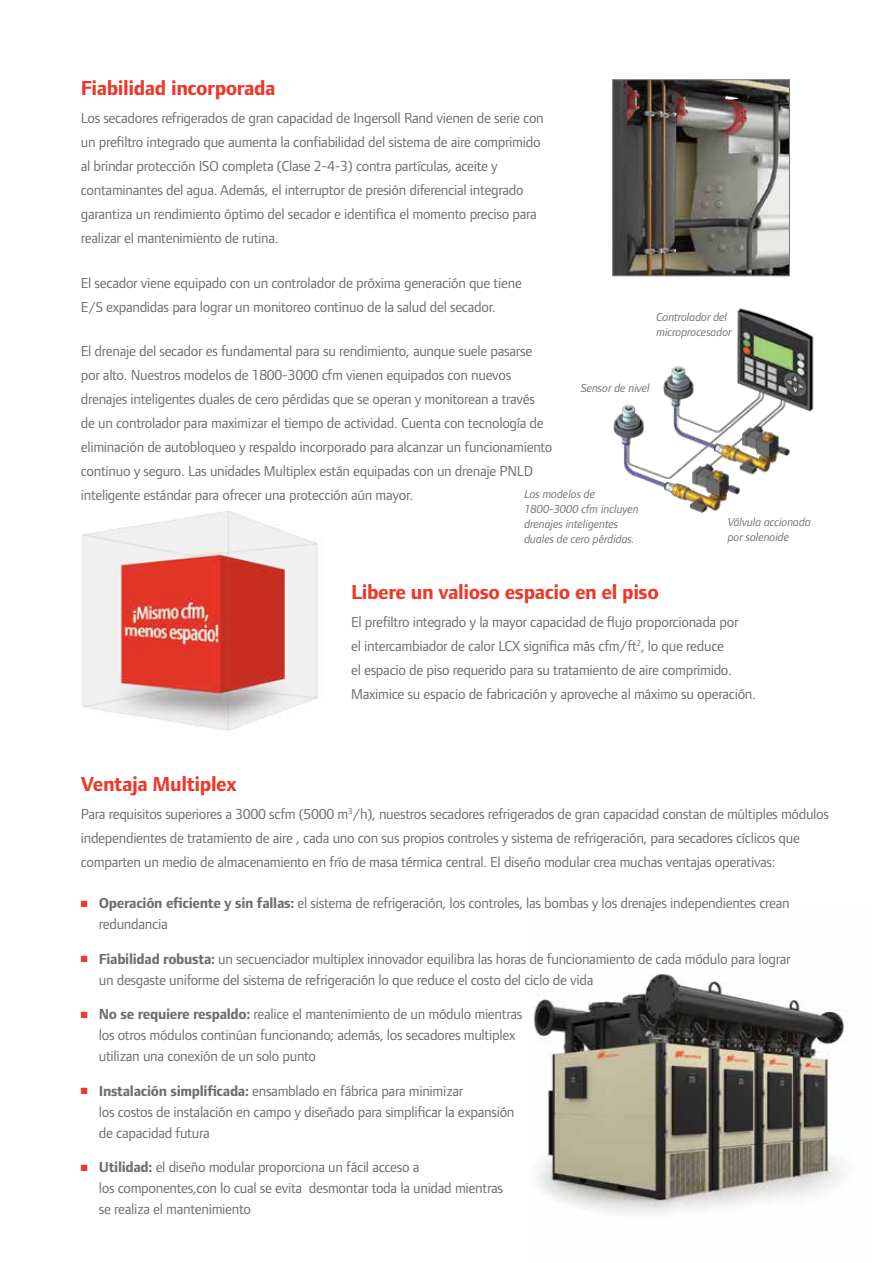
<style>
.page{position:relative;width:893px;height:1263px;background:#fff}
.page>*{position:absolute;margin:0;border:0;box-sizing:border-box;transform-origin:0 0}
.t1{font:700 21px "Foundry Form Sans";letter-spacing:-.02em;color:#ee3829}
.t2{font:15px/24px "Foundry Form Sans";letter-spacing:-.02em;color:#6d6e71}
.t3{font:italic 12px/15px "Foundry Form Sans";letter-spacing:-.01em;color:#6d6e71}
.s1{color:#ee3829}
.s2{font-weight:700}
</style>
<div class="page">
<img style="left:534px;top:974px;width:314px;height:240px">
<img style="left:613px;top:308px;width:201px;height:206px">
<img style="left:614px;top:81px;width:174px;height:193px">
<div style="left:612px;top:79px;width:178px;height:197px;border:1px solid #77787b"></div>
<img style="left:81px;top:511px;width:237px;height:220px">
<h1 class="t1" style="left:81px;top:76px;width:196px">Fiabilidad incorporada</h1>
<p class="t2" style="left:81px;top:106px;width:464px">Los secadores refrigerados de gran capacidad de Ingersoll Rand vienen de serie con un prefiltro integrado que aumenta la confiabilidad del sistema de aire comprimido al brindar protección ISO completa (Clase 2-4-3) contra partículas, aceite y contaminantes del agua. Además, el interruptor de presión diferencial integrado garantiza un rendimiento óptimo del secador e identifica el momento preciso para realizar el mantenimiento de rutina.</p>
<p class="t2" style="left:81px;top:271px;width:443px">El secador viene equipado con un controlador de próxima generación que tiene<br>E/S expandidas para lograr un monitoreo continuo de la salud del secador.</p>
<p class="t2" style="left:81px;top:339px;width:473px">El drenaje del secador es fundamental para su rendimiento, aunque suele pasarse por alto. Nuestros modelos de 1800-3000 cfm vienen equipados con nuevos drenajes inteligentes duales de cero pérdidas que se operan y monitorean a través de un controlador para maximizar el tiempo de actividad. Cuenta con tecnología de eliminación de autobloqueo y respaldo incorporado para alcanzar un funcionamiento continuo y seguro. Las unidades Multiplex están equipadas con un drenaje PNLD inteligente estándar para ofrecer una protección aún mayor.</p>
<p class="t3" style="left:656px;top:309px;width:77px">Controlador del microprocesador</p>
<p class="t3" style="left:581px;top:381px;width:70px">Sensor de nivel</p>
<p class="t3" style="left:524px;top:487px;width:116px">Los modelos de<br>1800‑3000 cfm incluyen drenajes inteligentes duales de cero pérdidas.</p>
<h1 class="t1" style="left:351px;top:580px;width:309px">Libere un valioso espacio en el piso</h1>
<p class="t2" style="left:351px;top:610px;width:406px">El prefiltro integrado y la mayor capacidad de flujo proporcionada por<br>el intercambiador de calor LCX significa más cfm/ft<sup>2</sup>, lo que reduce<br>el espacio de piso requerido para su tratamiento de aire comprimido.<br>Maximice su espacio de fabricación y aproveche al máximo su operación.</p>
<p class="t3" style="left:728px;top:515px;width:85px">Válvula accionada por solenoide</p>
<h1 class="t1" style="left:81px;top:771px;width:157px">Ventaja Multiplex</h1>
<p class="t2" style="left:81px;top:802px;width:750px">Para requisitos superiores a 3000 scfm (5000 m<sup>3</sup>/h), nuestros secadores refrigerados de gran capacidad constan de múltiples módulos independientes de tratamiento de aire , cada uno con sus propios controles y sistema de refrigeración, para secadores cíclicos que comparten un medio de almacenamiento en frío de masa térmica central. El diseño modular crea muchas ventajas operativas:</p>
<p class="t2" style="left:99px;top:893px;width:692px;line-height:21px;text-indent:-18px"><span class="s1">■</span> <span class="s2">Operación eficiente y sin fallas:</span> el sistema de refrigeración, los controles, las bombas y los drenajes independientes crean redundancia</p>
<p class="t2" style="left:99px;top:948px;width:693px;line-height:21px;text-indent:-18px"><span class="s1">■</span> <span class="s2">Fiabilidad robusta:</span> un secuenciador multiplex innovador equilibra las horas de funcionamiento de cada módulo para lograr un desgaste uniforme del sistema de refrigeración lo que reduce el costo del ciclo de vida</p>
<p class="t2" style="left:99px;top:1004px;width:425px;line-height:21px;text-indent:-18px"><span class="s1">■</span> <span class="s2">No se requiere respaldo:</span> realice el mantenimiento de un módulo mientras los otros módulos continúan funcionando; además, los secadores multiplex utilizan una conexión de un solo punto</p>
<p class="t2" style="left:99px;top:1080px;width:417px;line-height:21px;text-indent:-18px"><span class="s1">■</span> <span class="s2">Instalación simplificada:</span> ensamblado en fábrica para minimizar<br>los costos de instalación en campo y diseñado para simplificar la expansión de capacidad futura</p>
<p class="t2" style="left:99px;top:1157px;width:406px;line-height:21px;text-indent:-18px"><span class="s1">■</span> <span class="s2">Utilidad:</span> el diseño modular proporciona un fácil acceso a<br>los componentes,con lo cual se evita desmontar toda la unidad mientras se realiza el mantenimiento</p>
</div>
